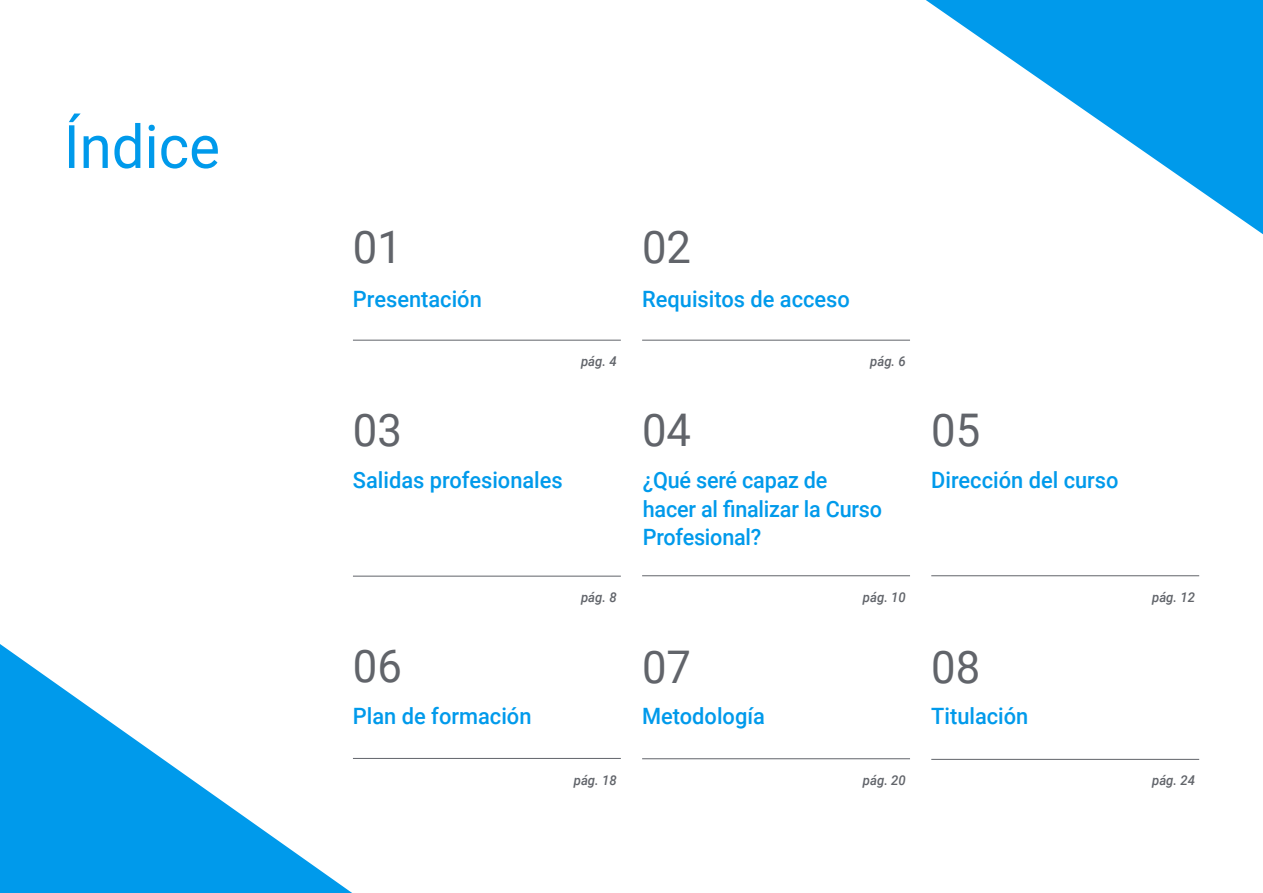
<style>
.page{position:relative;width:1263px;height:893px;background:#fff}
.page>*{position:absolute;margin:0;border:0;box-sizing:border-box;transform-origin:0 0}
.t1{font:60px "Roboto";color:#009aeb}
.t2{font:45px "Roboto";color:#61646a}
.t3{font:500 22.5px "Roboto";color:#009aeb}
.t4{font:500 22.5px/28.5px "Roboto";color:#009aeb;scale:.96 1}
.t5{font:italic 500 13.5px "Roboto";color:#61646a}
</style>
<div class="page">
<svg style="left:0;top:644px;width:352px;height:249px"></svg>
<svg style="left:926px;top:0;width:337px;height:234px"></svg>
<hr style="left:353px;top:340px;width:268px;height:1px;background:#61646a">
<hr style="left:931px;top:759px;width:268px;height:1px;background:#61646a">
<hr style="left:642px;top:340px;width:268px;height:1px;background:#61646a">
<hr style="left:353px;top:576px;width:268px;height:1px;background:#61646a">
<hr style="left:642px;top:575px;width:268px;height:1px;background:#61646a">
<hr style="left:931px;top:575px;width:268px;height:1px;background:#61646a">
<hr style="left:642px;top:758px;width:268px;height:1px;background:#61646a">
<hr style="left:353px;top:758px;width:268px;height:1px;background:#61646a">
<h1 class="t1" style="left:64px;top:105px;width:158px">Índice</h1>
<h2 class="t2" style="left:353px;top:216px;width:51px">01</h2>
<h2 class="t2" style="left:642px;top:216px;width:51px">02</h2>
<p class="t3" style="left:353px;top:283px;width:130px">Presentación</p>
<p class="t3" style="left:642px;top:283px;width:209px">Requisitos de acceso</p>
<p class="t5" style="left:581px;top:351px;width:37px">pág. 4</p>
<p class="t5" style="left:870px;top:351px;width:37px">pág. 6</p>
<h2 class="t2" style="left:353px;top:399px;width:51px">03</h2>
<h2 class="t2" style="left:642px;top:398px;width:51px">04</h2>
<h2 class="t2" style="left:931px;top:398px;width:51px">05</h2>
<p class="t3" style="left:353px;top:464px;width:211px">Salidas profesionales</p>
<p class="t4" style="left:643px;top:465px;width:251px">¿Qué seré capaz de hacer al finalizar la Curso<br>Profesional?</p>
<p class="t3" style="left:931px;top:464px;width:189px">Dirección del curso</p>
<p class="t5" style="left:581px;top:588px;width:37px">pág. 8</p>
<p class="t5" style="left:863px;top:588px;width:44px">pág. 10</p>
<p class="t5" style="left:1152px;top:588px;width:44px">pág. 12</p>
<h2 class="t2" style="left:353px;top:635px;width:51px">06</h2>
<h2 class="t2" style="left:642px;top:635px;width:51px">07</h2>
<h2 class="t2" style="left:931px;top:635px;width:51px">08</h2>
<p class="t3" style="left:353px;top:701px;width:180px">Plan de formación</p>
<p class="t3" style="left:931px;top:701px;width:99px">Titulación</p>
<p class="t3" style="left:642px;top:701px;width:124px">Metodología</p>
<p class="t5" style="left:574px;top:770px;width:44px">pág. 18</p>
<p class="t5" style="left:863px;top:771px;width:44px">pág. 20</p>
<p class="t5" style="left:1152px;top:771px;width:44px">pág. 24</p>
</div>
